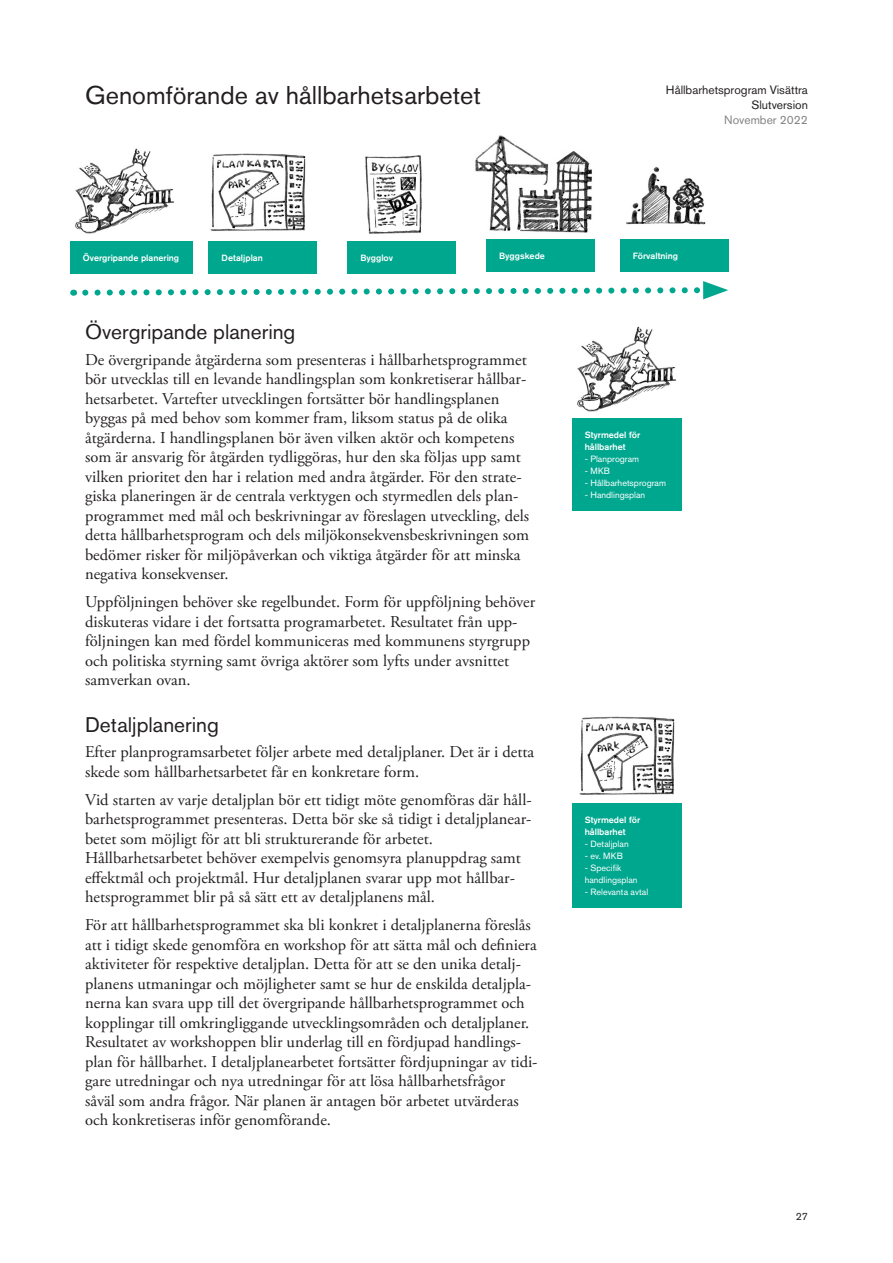
<style>
.page{position:relative;width:893px;height:1263px;background:#fff}
.page>*{position:absolute;margin:0;border:0;box-sizing:border-box;transform-origin:0 0}
.Rubrik_2{font:25.5px "Akzidenz Grotesk Std";color:#231f20}
.Rubrik_3{font:21px "Akzidenz Grotesk Std";color:#231f20}
.t1{font:16.5px/19.5px "Adobe Garamond Pro";color:#231f20}
.t2{font:12px/15px "Akzidenz Grotesk Std";color:#231f20;text-align:right}
.t3{font:12px "Akzidenz Grotesk Std";color:#808285}
.t4{font:10.5px "Akzidenz Grotesk Std";color:#231f20}
.EKO_tabell_brödtext{font:9px/12px "Akzidenz Grotesk Std";color:#fff}
.EKO_tabell_brödtext-2{font:500 9px/12px "Akzidenz Grotesk Std";color:#fff}
</style>
<div class="page">
<img style="left:577px;top:326px;width:99px;height:86px">
<img style="left:579px;top:716px;width:96px;height:79px">
<img style="left:75px;top:148px;width:99px;height:86px">
<img style="left:210px;top:153px;width:96px;height:78px">
<img style="left:365px;top:155px;width:57px;height:79px">
<img style="left:475px;top:135px;width:117px;height:98px">
<img style="left:626px;top:166px;width:80px;height:59px">
<div style="left:572px;top:418px;width:109px;height:92px;background:#00a78f"></div>
<svg style="left:73px;top:281px;width:655px;height:18px"></svg>
<div style="left:70px;top:241px;width:122px;height:32px;background:#00a78f"></div>
<div style="left:572px;top:803px;width:109px;height:105px;background:#00a78f"></div>
<div style="left:209px;top:241px;width:108px;height:32px;background:#00a78f"></div>
<div style="left:348px;top:241px;width:108px;height:32px;background:#00a78f"></div>
<div style="left:486px;top:240px;width:108px;height:32px;background:#00a78f"></div>
<div style="left:620px;top:240px;width:108px;height:32px;background:#00a78f"></div>
<p class="Rubrik_2" style="left:85px;top:80px;width:397px">Genomförande av hållbarhetsarbetet</p>
<p class="t2" style="left:666px;top:82px;width:144px">Hållbarhetsprogram Visättra<br>Slutversion</p>
<p class="t3" style="left:724px;top:113px;width:85px">November 2022</p>
<p class="EKO_tabell_brödtext-2" style="left:83px;top:251px;width:98px">Övergripande planering</p>
<p class="EKO_tabell_brödtext-2" style="left:222px;top:251px;width:43px">Detaljplan</p>
<p class="EKO_tabell_brödtext-2" style="left:360px;top:251px;width:34px">Bygglov</p>
<p class="EKO_tabell_brödtext-2" style="left:499px;top:250px;width:47px">Byggskede</p>
<p class="EKO_tabell_brödtext-2" style="left:633px;top:250px;width:47px">Förvaltning</p>
<p class="Rubrik_3" style="left:85px;top:319px;width:212px">Övergripande planering</p>
<p class="t1" style="left:85px;top:350px;width:446px">De övergripande åtgärderna som presenteras i hållbarhetsprogrammet bör utvecklas till en levande handlingsplan som konkretiserar hållbar&shy;hetsarbetet. Vartefter utvecklingen fortsätter bör handlingsplanen byggas på med behov som kommer fram, liksom status på de olika åtgärderna. I handlingsplanen bör även vilken aktör och kompetens som är ansvarig för åtgärden tydliggöras, hur den ska följas upp samt vilken prioritet den har i relation med andra åtgärder. För den strate&shy;giska planeringen är de centrala verktygen och styrmedlen dels plan&shy;programmet med mål och beskrivningar av föreslagen utveckling, dels detta hållbarhetsprogram och dels miljökonsekvensbeskrivningen som bedömer risker för miljöpåverkan och viktiga åtgärder för att minska negativa konsekvenser.</p>
<p class="t1" style="left:85px;top:593px;width:452px">Uppföljningen behöver ske regelbundet. Form för uppföljning behöver diskuteras vidare i det fortsatta programarbetet. Resultatet från upp&shy;följningen kan med fördel kommuniceras med kommunens styrgrupp och politiska styrning samt övriga aktörer som lyfts under avsnittet samverkan ovan.</p>
<p class="Rubrik_3" style="left:85px;top:712px;width:135px">Detaljplanering</p>
<p class="t1" style="left:85px;top:743px;width:451px">Efter planprogramsarbetet följer arbete med detaljplaner. Det är i detta skede som hållbarhetsarbetet får en konkretare form.</p>
<p class="t1" style="left:85px;top:790px;width:448px">Vid starten av varje detaljplan bör ett tidigt möte genomföras där håll&shy;barhetsprogrammet presenteras. Detta bör ske så tidigt i detaljplanear&shy;betet som möjligt för att bli strukturerande för arbetet.<br>Hållbarhetsarbetet behöver exempelvis genomsyra planuppdrag samt effektmål och projektmål. Hur detaljplanen svarar upp mot hållbar&shy;hetsprogrammet blir på så sätt ett av detaljplanens mål.</p>
<p class="t1" style="left:85px;top:916px;width:454px">För att hållbarhetsprogrammet ska bli konkret i detaljplanerna föreslås att i tidigt skede genomföra en workshop för att sätta mål och definiera aktiviteter för respektive detaljplan. Detta för att se den unika detalj&shy;planens utmaningar och möjligheter samt se hur de enskilda detaljpla&shy;nerna kan svara upp till det övergripande hållbarhetsprogrammet och kopplingar till omkringliggande utvecklingsområden och detaljplaner.<br>Resultatet av workshoppen blir underlag till en fördjupad handlings&shy;plan för hållbarhet. I detaljplanearbetet fortsätter fördjupningar av tidi&shy;gare utredningar och nya utredningar för att lösa hållbarhetsfrågor såväl som andra frågor. När planen är antagen bör arbetet utvärderas och konkretiseras inför genomförande.</p>
<p class="EKO_tabell_brödtext-2" style="left:585px;top:428px;width:57px">Styrmedel för hållbarhet</p>
<p class="EKO_tabell_brödtext" style="left:585px;top:452px;width:56px">- Planprogram</p>
<p class="EKO_tabell_brödtext" style="left:585px;top:464px;width:27px">- MKB</p>
<p class="EKO_tabell_brödtext" style="left:585px;top:476px;width:83px">- Hållbarhetsprogram</p>
<p class="EKO_tabell_brödtext" style="left:585px;top:488px;width:62px">- Handlingsplan</p>
<p class="EKO_tabell_brödtext-2" style="left:585px;top:814px;width:57px">Styrmedel för hållbarhet</p>
<p class="EKO_tabell_brödtext" style="left:585px;top:838px;width:46px">- Detaljplan</p>
<p class="EKO_tabell_brödtext" style="left:585px;top:850px;width:40px">- ev. MKB</p>
<p class="EKO_tabell_brödtext" style="left:585px;top:862px;width:54px">- Specifik handlingsplan</p>
<p class="EKO_tabell_brödtext" style="left:585px;top:886px;width:65px">- Relevanta avtal</p>
<p class="t4" style="left:796px;top:1210px;width:14px">27</p>
</div>
